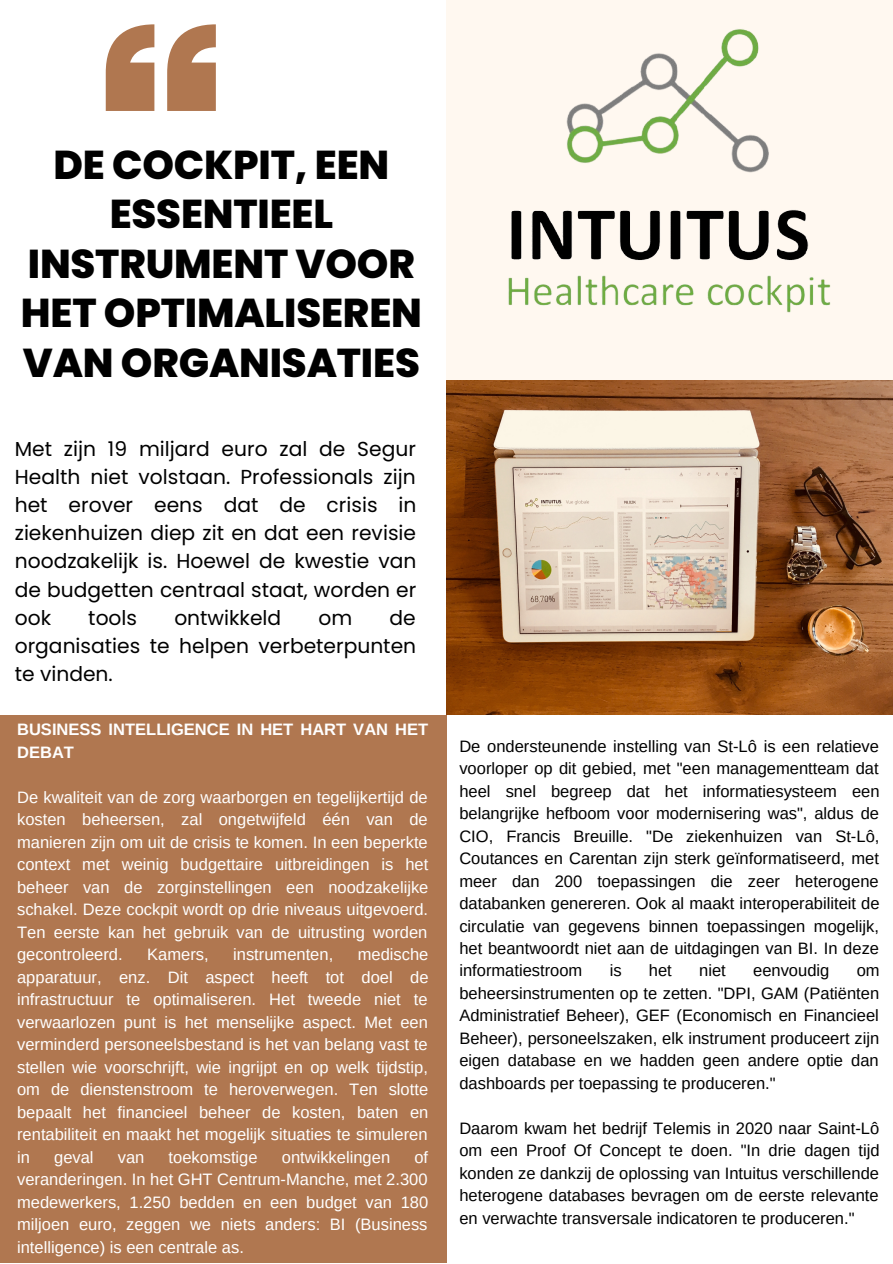
<style>
.page{position:relative;width:893px;height:1264px;background:#fff}
.page>*{position:absolute;margin:0;border:0;box-sizing:border-box;transform-origin:0 0}
.t1{font:800 40.2px/49.5px "Poppins";letter-spacing:-.005em;color:#000;text-align:center}
.t2{font:20.25px/28px "Poppins";color:#000;text-align:justify}
.t3{font:16.5px/22.5px "Arimo";color:#000;text-align:justify}
.t4{font:16.5px/22.5px "Arimo";color:#fff;text-align:justify}
.t5{font:700 16.5px/22.5px "Arimo";color:#fff}
</style>
<div class="page">
<img style="left:447px;top:380px;width:445px;height:334px">
<div style="left:0;top:715px;width:446px;height:547px;background:#b07750"></div>
<svg style="left:106px;top:24px;width:110px;height:87px"></svg>
<div style="left:446px;top:0;width:446px;height:380px;background:#fff8f0"></div>
<img style="left:508px;top:210px;width:323px;height:103px">
<img style="left:566px;top:29px;width:203px;height:144px">
<h1 class="t1" style="left:21px;top:140px;width:402px">DE COCKPIT, EEN<br>ESSENTIEEL<br>INSTRUMENT VOOR<br>HET OPTIMALISEREN<br>VAN ORGANISATIES</h1>
<p class="t2" style="left:15px;top:435px;width:403px">Met zijn 19 miljard euro zal de Segur Health niet volstaan. Professionals zijn het erover eens dat de crisis in ziekenhuizen diep zit en dat een revisie noodzakelijk is. Hoewel de kwestie van de budgetten centraal staat, worden er ook</p>
<p class="t2" style="left:88px;top:603px;width:50px">tools</p>
<p class="t2" style="left:174px;top:603px;width:108px">ontwikkeld</p>
<p class="t2" style="left:318px;top:603px;width:35px">om</p>
<p class="t2" style="left:15px;top:603px;width:403px;text-indent:374px">de organisaties te helpen verbeterpunten te vinden.</p>
<p class="t5" style="left:17px;top:718px;width:412px">BUSINESS INTELLIGENCE IN HET HART VAN HET<br>DEBAT</p>
<p class="t4" style="left:17px;top:785px;width:413px">De kwaliteit van de zorg waarborgen en tegelijkertijd de kosten beheersen, zal ongetwijfeld één van de manieren zijn om uit de crisis te komen. In een beperkte context met weinig budgettaire uitbreidingen is het beheer van de zorginstellingen een noodzakelijke schakel. Deze cockpit wordt op drie niveaus uitgevoerd.<br>Ten eerste kan het gebruik van de uitrusting worden gecontroleerd.</p>
<p class="t4" style="left:17px;top:943px;width:413px;text-indent:340px">medische apparatuur, enz. Dit aspect heeft tot doel de infrastructuur te optimaliseren. Het tweede niet te verwaarlozen punt is het menselijke aspect. Met een verminderd personeelsbestand is het van belang vast te stellen wie voorschrijft, wie ingrijpt en op welk tijdstip, om de dienstenstroom te heroverwegen. Ten slotte bepaalt het financieel beheer de kosten, baten en rentabiliteit en maakt het mogelijk situaties te simuleren in</p>
<p class="t4" style="left:147px;top:943px;width:63px">Kamers,</p>
<p class="t4" style="left:233px;top:943px;width:102px">instrumenten,</p>
<p class="t4" style="left:54px;top:1145px;width:41px">geval</p>
<p class="t4" style="left:118px;top:1145px;width:28px">van</p>
<p class="t4" style="left:168px;top:1145px;width:91px">toekomstige</p>
<p class="t4" style="left:282px;top:1145px;width:110px">ontwikkelingen</p>
<p class="t4" style="left:17px;top:1145px;width:412px;text-indent:397px">of veranderingen. In het GHT Centrum-Manche, met 2.300 medewerkers, 1.250 bedden en een budget van 180 miljoen euro, zeggen we niets anders: BI (Business intelligence) is een centrale as.</p>
<p class="t3" style="left:459px;top:734px;width:422px">De ondersteunende instelling van St-Lô is een relatieve voorloper op dit gebied, met "een managementteam dat heel snel begreep dat het informatiesysteem een belangrijke hefboom voor modernisering was", aldus de CIO, Francis Breuille. "De ziekenhuizen van St-Lô, Coutances en Carentan zijn sterk geïnformatiseerd, met meer dan 200 toepassingen die zeer heterogene databanken genereren. Ook al maakt interoperabiliteit de circulatie van gegevens binnen toepassingen mogelijk, het beantwoordt niet aan de uitdagingen van BI. In deze informatiestroom</p>
<p class="t3" style="left:609px;top:959px;width:13px">is</p>
<p class="t3" style="left:649px;top:959px;width:24px">het</p>
<p class="t3" style="left:699px;top:959px;width:28px">niet</p>
<p class="t3" style="left:753px;top:959px;width:78px">eenvoudig</p>
<p class="t3" style="left:459px;top:959px;width:422px;text-indent:397px">om beheersinstrumenten op te zetten. "DPI, GAM (Patiënten Administratief Beheer), GEF (Economisch en Financieel Beheer), personeelszaken, elk instrument produceert zijn eigen database en we hadden geen andere optie dan dashboards per toepassing te produceren."</p>
<p class="t3" style="left:459px;top:1116px;width:421px">Daarom kwam het bedrijf Telemis in 2020 naar Saint-Lô om een Proof Of Concept te doen. "In drie dagen tijd konden ze dankzij de oplossing van Intuitus verschillende heterogene databases bevragen om de eerste relevante en verwachte transversale indicatoren te produceren."</p>
</div>
